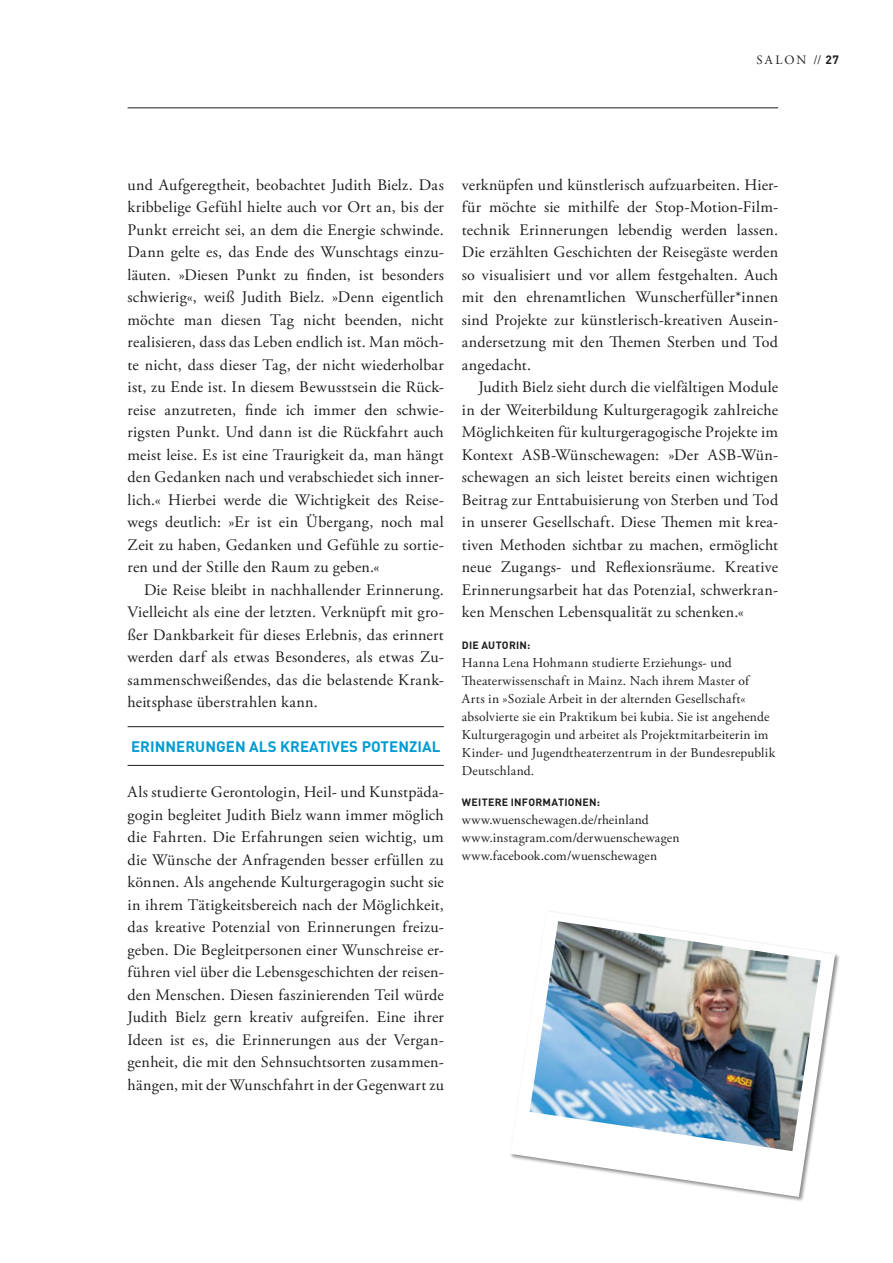
<style>
.page{position:relative;width:893px;height:1263px;background:#fff}
.page>*{position:absolute;margin:0;border:0;box-sizing:border-box;transform-origin:0 0}
.Fließtexte_03_Fließtext_stumpf{font:16.05px/22.5px "Adobe Garamond Pro";letter-spacing:.015em;color:#1d1d1b;text-align:justify}
.Fließtexte_06_Sublines_im_Fließtext_H3{font:700 15px "DIN";letter-spacing:.005em;color:#009bd2}
.Inhaltsverzeichnis_03_Inhalt_Subhead{font:13.5px/18px "Adobe Garamond Pro";letter-spacing:.015em;color:#1d1d1b}
.Fließtexte_07a_Autorentext{font:13.5px "Adobe Garamond Pro";letter-spacing:.015em;color:#1d1d1b}
.t1{font:12.75px "Adobe Garamond Pro";letter-spacing:.165em;color:#1d1d1b}
.Inhaltsverzeichnis_03_Inhalt_Subhead-2{font:700 10.5px "DIN";letter-spacing:.025em;color:#1d1d1b}
.s1{font-family:"DIN";font-weight:700;font-size:12px}
</style>
<div class="page">
<hr style="left:128px;top:108px;width:650px;height:1px;background:#1d1d1b">
<hr style="left:128px;top:726px;width:316px;height:1px;background:#1d1d1b">
<hr style="left:128px;top:765px;width:316px;height:1px;background:#1d1d1b">
<div style="left:510px;top:910px;width:330px;height:292px;background:#1d1d1b;opacity:.5"></div>
<svg style="left:510px;top:911px;width:325px;height:286px"></svg>
<img style="left:530px;top:921px;width:291px;height:230px">
<p class="t1" style="left:757px;top:52px;width:84px">SALON // <span class="s1">27</span></p>
<p class="Fließtexte_03_Fließtext_stumpf" style="left:128px;top:174px;width:318px">und Aufgeregtheit, beobachtet Judith Bielz. Das kribbelige Gefühl hielte auch vor Ort an, bis der Punkt erreicht sei, an dem die Energie schwinde.<br>Dann gelte es, das Ende des Wunschtags einzu&shy;läuten. »Diesen Punkt zu finden, ist besonders schwierig«, weiß Judith Bielz. »Denn eigentlich möchte man diesen Tag nicht beenden, nicht realisieren, dass das Leben endlich ist. Man möch&shy;te nicht, dass dieser Tag, der nicht wiederholbar ist, zu Ende ist. In diesem Bewusstsein die Rück&shy;reise anzutreten, finde ich immer den schwie&shy;rigsten Punkt. Und dann ist die Rückfahrt auch meist leise. Es ist eine Traurigkeit da, man hängt den Gedanken nach und verabschiedet sich inner&shy;lich.« Hierbei werde die Wichtigkeit des Reise&shy;wegs deutlich: »Er ist ein Übergang, noch mal Zeit zu haben, Gedanken und Gefühle zu sortie&shy;ren und der Stille den Raum zu geben.«</p>
<p class="Fließtexte_03_Fließtext_stumpf" style="left:128px;top:579px;width:318px;text-indent:16px">Die Reise bleibt in nachhallender Erinnerung.<br>Vielleicht als eine der letzten. Verknüpft mit gro&shy;ßer Dankbarkeit für dieses Erlebnis, das erinnert werden darf als etwas Besonderes, als etwas Zu&shy;sammenschweißendes, das die belastende Krank&shy;heitsphase überstrahlen kann.</p>
<h3 class="Fließtexte_06_Sublines_im_Fließtext_H3" style="left:131px;top:737px;width:311px">ERINNERUNGEN ALS KREATIVES POTENZIAL</h3>
<p class="Fließtexte_03_Fließtext_stumpf" style="left:128px;top:782px;width:318px">Als studierte Gerontologin, Heil- und Kunstpäda&shy;gogin begleitet Judith Bielz wann immer möglich die Fahrten. Die Erfahrungen seien wichtig, um die Wünsche der Anfragenden besser erfüllen zu können. Als angehende Kulturgeragogin sucht sie in ihrem Tätigkeitsbereich nach der Möglichkeit, das kreative Potenzial von Erinnerungen freizu&shy;geben. Die Begleitpersonen einer Wunschreise er&shy;führen viel über die Lebensgeschichten der reisen&shy;den Menschen. Diesen faszinierenden Teil würde Judith Bielz gern kreativ aufgreifen. Eine ihrer Ideen ist es, die Erinnerungen aus der Vergan&shy;genheit, die mit den Sehnsuchtsorten zusammen&shy;hängen, mit der Wunschfahrt in der Gegenwart zu</p>
<p class="Fließtexte_03_Fließtext_stumpf" style="left:462px;top:174px;width:318px">verknüpfen und künstlerisch aufzuarbeiten. Hier&shy;für möchte sie mithilfe der Stop-Motion-Film&shy;technik Erinnerungen lebendig werden lassen.<br>Die erzählten Geschichten der Reisegäste werden so visualisiert und vor allem festgehalten. Auch mit den ehrenamtlichen Wunscherfüller*innen sind Projekte zur künstlerisch-kreativen Ausein&shy;andersetzung mit den Themen Sterben und Tod angedacht.</p>
<p class="Fließtexte_03_Fließtext_stumpf" style="left:462px;top:377px;width:318px;text-indent:16px">Judith Bielz sieht durch die vielfältigen Module in der Weiterbildung Kulturgeragogik zahlreiche Möglichkeiten für kulturgeragogische Projekte im Kontext ASB-Wünschewagen: »Der ASB-Wün&shy;schewagen an sich leistet bereits einen wichtigen Beitrag zur Enttabuisierung von Sterben und Tod in unserer Gesellschaft. Diese Themen mit krea&shy;tiven Methoden sichtbar zu machen, ermöglicht neue Zugangs- und Reflexionsräume. Kreative Erinnerungsarbeit hat das Potenzial, schwerkran&shy;ken Menschen Lebensqualität zu schenken.«</p>
<p class="Inhaltsverzeichnis_03_Inhalt_Subhead-2" style="left:462px;top:638px;width:70px">DIE AUTORIN:</p>
<p class="Inhaltsverzeichnis_03_Inhalt_Subhead" style="left:462px;top:654px;width:315px">Hanna Lena Hohmann studierte Erziehungs- und Theaterwissenschaft in Mainz. Nach ihrem Master of Arts in »Soziale Arbeit in der alternden Gesellschaft« absolvierte sie ein Praktikum bei kubia. Sie ist angehende Kulturgeragogin und arbeitet als Projektmitarbeiterin im Kinder- und Jugendtheaterzentrum in der Bundesrepublik Deutschland.</p>
<p class="Inhaltsverzeichnis_03_Inhalt_Subhead-2" style="left:462px;top:796px;width:140px">WEITERE INFORMATIONEN:</p>
<p class="Fließtexte_07a_Autorentext" style="left:462px;top:812px;width:188px">www.wuenschewagen.de/rheinland</p>
<p class="Fließtexte_07a_Autorentext" style="left:462px;top:830px;width:219px">www.instagram.com/derwuenschewagen</p>
<p class="Fließtexte_07a_Autorentext" style="left:462px;top:848px;width:197px">www.facebook.com/wuenschewagen</p>
</div>
